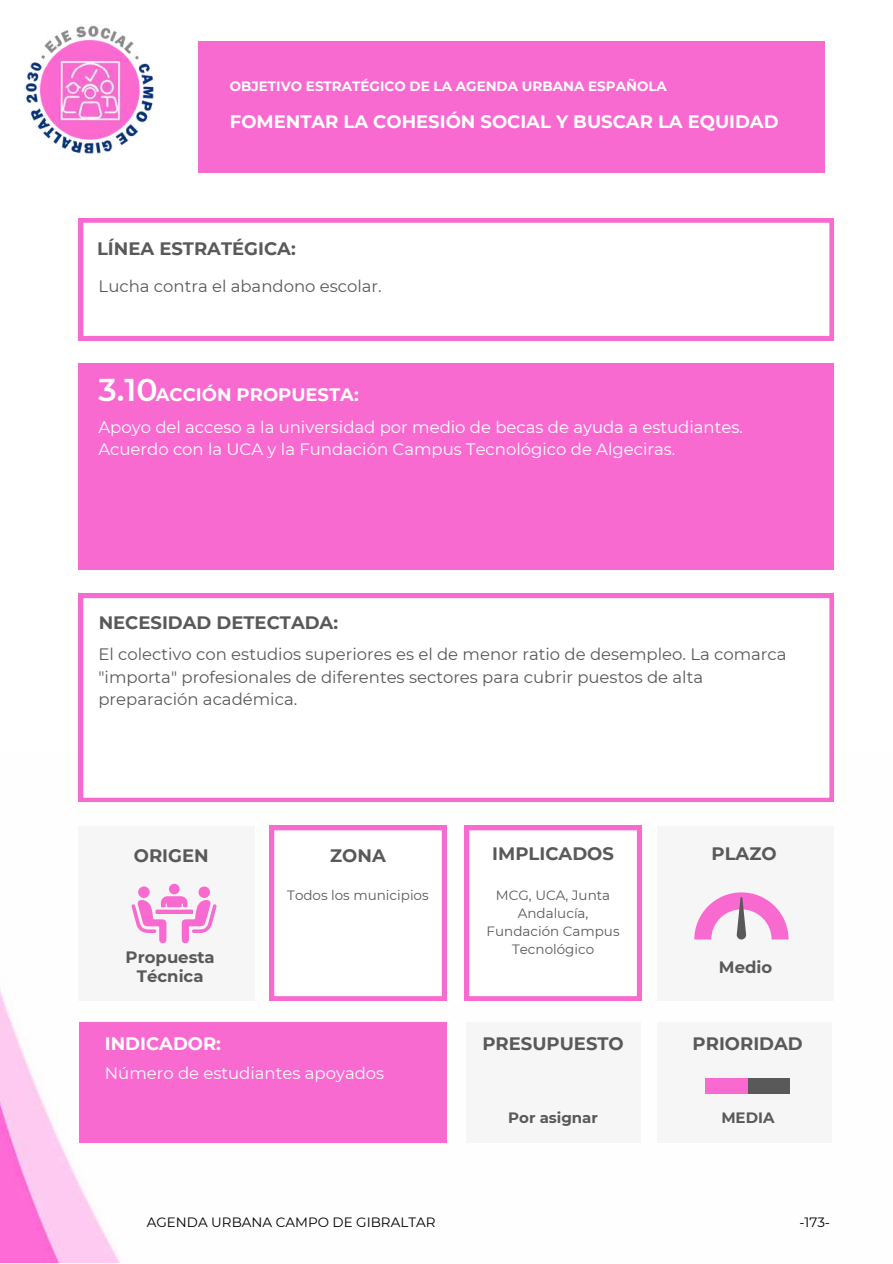
<style>
.page{position:relative;width:893px;height:1264px;background:#fff}
.page>*{position:absolute;margin:0;border:0;box-sizing:border-box;transform-origin:0 0}
.t1{font:600 31.5px "Montserrat";color:#fff}
.t2{font:700 18px "Montserrat";color:#595959}
.t3{font:700 18px "Montserrat";color:#fff}
.t4{font:16.5px/22.5px "Montserrat";color:#595959}
.t5{font:16.5px/22.5px "Montserrat";color:#fff}
.t6{font:700 16.5px/19px "Montserrat";color:#595959;text-align:center}
.t7{font:700 15px "Montserrat";color:#595959}
.t8{font:13.5px/18px "Montserrat";color:#595959;text-align:center}
.t9{font:700 13.5px "Montserrat";color:#fff}
.t10{font:13.5px "Montserrat";color:#000}
</style>
<div class="page">
<img style="left:0;top:754px;width:834px;height:508px">
<div style="left:198px;top:41px;width:626px;height:132px;background:#f96ad1"></div>
<div style="left:79px;top:363px;width:754px;height:207px;background:#f96ad1"></div>
<svg style="left:79px;top:218px;width:754px;height:122px"></svg>
<svg style="left:79px;top:593px;width:754px;height:208px"></svg>
<div style="left:78px;top:825px;width:177px;height:175px;background:#f6f6f6"></div>
<div style="left:657px;top:825px;width:176px;height:175px;background:#f6f6f6"></div>
<svg style="left:694px;top:892px;width:94px;height:47px"></svg>
<div style="left:79px;top:1022px;width:367px;height:120px;background:#f96ad1"></div>
<div style="left:465px;top:1022px;width:175px;height:120px;background:#f6f6f6"></div>
<div style="left:657px;top:1022px;width:175px;height:120px;background:#f6f6f6"></div>
<div style="left:705px;top:1078px;width:84px;height:15px;background:#595959"></div>
<div style="left:705px;top:1078px;width:42px;height:15px;background:#f96ad1"></div>
<svg style="left:465px;top:825px;width:176px;height:175px"></svg>
<svg style="left:270px;top:825px;width:176px;height:175px"></svg>
<img style="left:24px;top:24px;width:130px;height:130px">
<svg style="left:131px;top:896px;width:86px;height:47px"></svg>
<div style="left:198px;top:886px;width:12px;height:12px;background:#f96ad1;border-radius:50%"></div>
<div style="left:138px;top:886px;width:12px;height:12px;background:#f96ad1;border-radius:50%"></div>
<div style="left:169px;top:883px;width:11px;height:11px;background:#f96ad1;border-radius:50%"></div>
<p class="t9" style="left:230px;top:78px;width:438px">OBJETIVO ESTRATÉGICO DE LA AGENDA URBANA ESPAÑOLA</p>
<p class="t3" style="left:230px;top:111px;width:550px">FOMENTAR LA COHESIÓN SOCIAL Y BUSCAR LA EQUIDAD</p>
<p class="t2" style="left:97px;top:237px;width:200px">LÍNEA ESTRATÉGICA:</p>
<p class="t4" style="left:99px;top:275px;width:284px">Lucha contra el abandono escolar.</p>
<h1 class="t1" style="left:98px;top:370px;width:61px">3.10</h1>
<p class="t3" style="left:156px;top:384px;width:204px">ACCIÓN PROPUESTA:</p>
<p class="t5" style="left:98px;top:415px;width:646px">Apoyo del acceso a la universidad por medio de becas de ayuda a estudiantes.<br>Acuerdo con la UCA y la Fundación Campus Tecnológico de Algeciras.</p>
<p class="t2" style="left:99px;top:611px;width:241px">NECESIDAD DETECTADA:</p>
<p class="t4" style="left:98px;top:643px;width:689px">El colectivo con estudios superiores es el de menor ratio de desempleo. La comarca "importa" profesionales de diferentes sectores para cubrir puestos de alta preparación académica.</p>
<p class="t2" style="left:134px;top:844px;width:76px">ORIGEN</p>
<p class="t6" style="left:126px;top:947px;width:91px">Propuesta<br>Técnica</p>
<p class="t2" style="left:330px;top:844px;width:57px">ZONA</p>
<p class="t2" style="left:492px;top:842px;width:123px">IMPLICADOS</p>
<p class="t2" style="left:711px;top:842px;width:67px">PLAZO</p>
<p class="t2" style="left:325px;top:877px;width:57px">ZONA</p>
<p class="t8" style="left:287px;top:886px;width:143px">Todos los municipios</p>
<p class="t8" style="left:486px;top:886px;width:134px">MCG, UCA, Junta<br>Andalucía,<br>Fundación Campus<br>Tecnológico</p>
<p class="t6" style="left:719px;top:957px;width:55px">Medio</p>
<p class="t3" style="left:105px;top:1032px;width:118px">INDICADOR:</p>
<p class="t5" style="left:105px;top:1061px;width:281px">Número de estudiantes apoyados</p>
<p class="t2" style="left:482px;top:1032px;width:143px">PRESUPUESTO</p>
<p class="t2" style="left:692px;top:1032px;width:112px">PRIORIDAD</p>
<p class="t7" style="left:508px;top:1108px;width:91px">Por asignar</p>
<p class="t7" style="left:721px;top:1108px;width:55px">MEDIA</p>
<p class="t10" style="left:147px;top:1213px;width:290px">AGENDA URBANA CAMPO DE GIBRALTAR</p>
<p class="t10" style="left:799px;top:1213px;width:32px">-173-</p>
</div>
